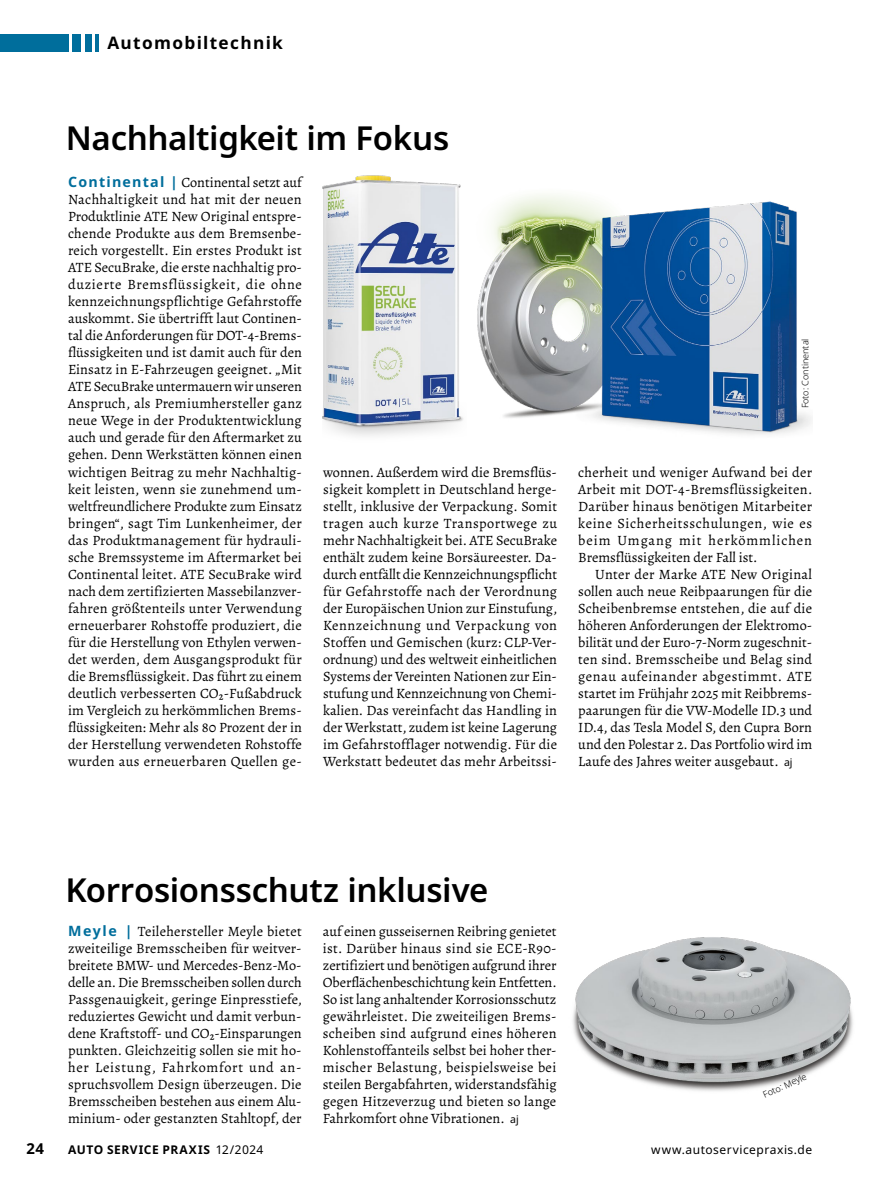
<style>
.page{position:relative;width:893px;height:1187px;background:#fff}
.page>*{position:absolute;margin:0;border:0;box-sizing:border-box;transform-origin:0 0}
.Title_22pt{font:600 33px "Noto Sans";letter-spacing:-.01em;color:#000}
.Category_Rubrik{font:17.25px "Noto Sans Bold 2";letter-spacing:.075em;color:#000}
.t1{font:700 15px "Noto Sans";color:#000}
.Para_GT{font:14.25px/17px "Alegreya Regular 2";letter-spacing:.01em;color:#000;text-align:justify}
.Para_GT_Einzug{font:14.25px/17px "Alegreya Regular 2";color:#000;text-align:justify}
.t2{font:700 12px "Noto Sans";letter-spacing:.05em;color:#000}
.t3{font:12px "Noto Sans Regular 2";letter-spacing:.04em;color:#000}
.Image_Source_Bildquelle_links{font:300 9px "Noto Sans";color:#000}
.s1{font-family:"Noto Sans Bold 2";color:#006e9c}
.s2{font-family:"Alegreya"}
.s3{font-family:"Noto Sans Regular 2";font-size:10.5px}
.s4{font-weight:400}
</style>
<div class="page">
<hr style="left:96px;top:34px;width:3px;height:17px;background:#006e9c">
<div style="left:72px;top:34px;width:9px;height:17px;background:#006e9c"></div>
<div style="left:85px;top:34px;width:6px;height:17px;background:#006e9c"></div>
<div style="left:0;top:34px;width:68px;height:17px;background:#006e9c"></div>
<img style="left:477px;top:194px;width:334px;height:241px">
<img style="left:322px;top:175px;width:141px;height:261px">
<img style="left:573px;top:937px;width:280px;height:154px">
<p class="Category_Rubrik" style="left:107px;top:33px;width:177px">Automobiltechnik</p>
<p class="Title_22pt" style="left:66px;top:119px;width:385px">Nachhaltigkeit im Fokus</p>
<p class="Para_GT" style="left:68px;top:174px;width:235px"><span class="s1">Continental |</span> Continental setzt auf Nachhaltigkeit und hat mit der neuen Produktlinie ATE New Original entspre&shy;chende Produkte aus dem Bremsenbe&shy;reich vorgestellt. Ein erstes Produkt ist ATE SecuBrake, die erste nachhaltig pro&shy;duzierte Bremsflüssigkeit, die ohne kennzeichnungspflichtige Gefahrstoffe auskommt. Sie übertrifft laut Continen&shy;tal die Anforderungen für DOT-4-Brems&shy;flüssigkeiten und ist damit auch für den Einsatz in E-Fahrzeugen geeignet. „Mit ATE SecuBrake untermauern wir unseren Anspruch, als Premiumhersteller ganz neue Wege in der Produktentwicklung auch und gerade für den Aftermarket zu gehen. Denn Werkstätten können einen wichtigen Beitrag zu mehr Nachhaltig&shy;keit leisten, wenn sie zunehmend um&shy;weltfreundlichere Produkte zum Einsatz bringen“, sagt Tim Lunkenheimer, der das Produktmanagement für hydrauli&shy;sche Bremssysteme im Aftermarket bei Continental leitet. ATE SecuBrake wird nach dem zertifizierten Massebilanzver&shy;fahren größtenteils unter Verwendung erneuerbarer Rohstoffe produziert, die für die Herstellung von Ethylen verwen&shy;det werden, dem Ausgangsprodukt für die Bremsflüssigkeit. Das führt zu einem deutlich verbesserten CO<span class="s2">2</span>-Fußabdruck im Vergleich zu herkömmlichen Brems&shy;flüssigkeiten: Mehr als 80 Prozent der in der Herstellung verwendeten Rohstoffe wurden aus erneuerbaren Quellen ge-</p>
<p class="Image_Source_Bildquelle_links" style="left:800px;top:408px;width:71px;rotate:-90deg">Foto: Continental</p>
<p class="Para_GT" style="left:323px;top:463px;width:236px">wonnen. Außerdem wird die Bremsflüs&shy;sigkeit komplett in Deutschland herge&shy;stellt, inklusive der Verpackung. Somit tragen auch kurze Transportwege zu mehr Nachhaltigkeit bei. ATE SecuBrake enthält zudem keine Borsäureester. Da&shy;durch entfällt die Kennzeichnungspflicht für Gefahrstoffe nach der Verordnung der Europäischen Union zur Einstufung, Kennzeichnung und Verpackung von Stoffen und Gemischen (kurz: CLP-Ver&shy;ordnung) und des weltweit einheitlichen Systems der Vereinten Nationen zur Ein&shy;stufung und Kennzeichnung von Chemi&shy;kalien. Das vereinfacht das Handling in der Werkstatt, zudem ist keine Lagerung im Gefahrstofflager notwendig. Für die Werkstatt bedeutet das mehr Arbeitssi-</p>
<p class="Para_GT" style="left:578px;top:463px;width:236px">cherheit und weniger Aufwand bei der Arbeit mit DOT-4-Bremsflüssigkeiten.<br>Darüber hinaus benötigen Mitarbeiter keine Sicherheitsschulungen, wie es beim Umgang mit herkömmlichen Bremsflüssigkeiten der Fall ist.</p>
<p class="Para_GT_Einzug" style="left:578px;top:565px;width:236px;text-indent:17px">Unter der Marke ATE New Original sollen auch neue Reibpaarungen für die Scheibenbremse entstehen, die auf die höheren Anforderungen der Elektromo&shy;bilität und der Euro-7-Norm zugeschnit&shy;ten sind. Bremsscheibe und Belag sind genau aufeinander abgestimmt. ATE startet im Frühjahr 2025 mit Reibbrems&shy;paarungen für die VW-Modelle ID.3 und ID.4, das Tesla Model S, den Cupra Born und den Polestar 2. Das Portfolio wird im Laufe des Jahres weiter ausgebaut. <span class="s3">aj</span></p>
<p class="Title_22pt" style="left:65px;top:871px;width:424px">Korrosionsschutz inklusive</p>
<p class="Para_GT" style="left:68px;top:922px;width:235px"><span class="s1">Meyle |</span> Teilehersteller Meyle bietet zweiteilige Bremsscheiben für weitver&shy;breitete BMW- und Mercedes-Benz-Mo&shy;delle an. Die Bremsscheiben sollen durch Passgenauigkeit, geringe Einpresstiefe, reduziertes Gewicht und damit verbun&shy;dene Kraftstoff- und CO<span class="s2">2</span>-Einsparungen punkten. Gleichzeitig sollen sie mit ho&shy;her Leistung, Fahrkomfort und an&shy;spruchsvollem Design überzeugen. Die Bremsscheiben bestehen aus einem Alu&shy;minium- oder gestanzten Stahltopf, der</p>
<p class="Para_GT" style="left:323px;top:922px;width:235px">auf einen gusseisernen Reibring genietet ist. Darüber hinaus sind sie ECE-R90- zertifiziert und benötigen aufgrund ihrer Oberflächenbeschichtung kein Entfetten.<br>So ist lang anhaltender Korrosionsschutz gewährleistet. Die zweiteiligen Brems&shy;scheiben sind aufgrund eines höheren Kohlenstoffanteils selbst bei hoher ther&shy;mischer Belastung, beispielsweise bei steilen Bergabfahrten, widerstandsfähig gegen Hitzeverzug und bieten so lange Fahrkomfort ohne Vibrationen. <span class="s3">aj</span></p>
<p class="Image_Source_Bildquelle_links" style="left:761px;top:1090px;width:48px;rotate:-24deg">Foto: Meyle</p>
<p class="t1" style="left:27px;top:1139px;width:19px">24</p>
<p class="t2" style="left:68px;top:1142px;width:197px">AUTO SERVICE PRAXIS <span class="s4">12/2024</span></p>
<p class="t3" style="left:651px;top:1142px;width:162px">www.autoservicepraxis.de</p>
</div>
